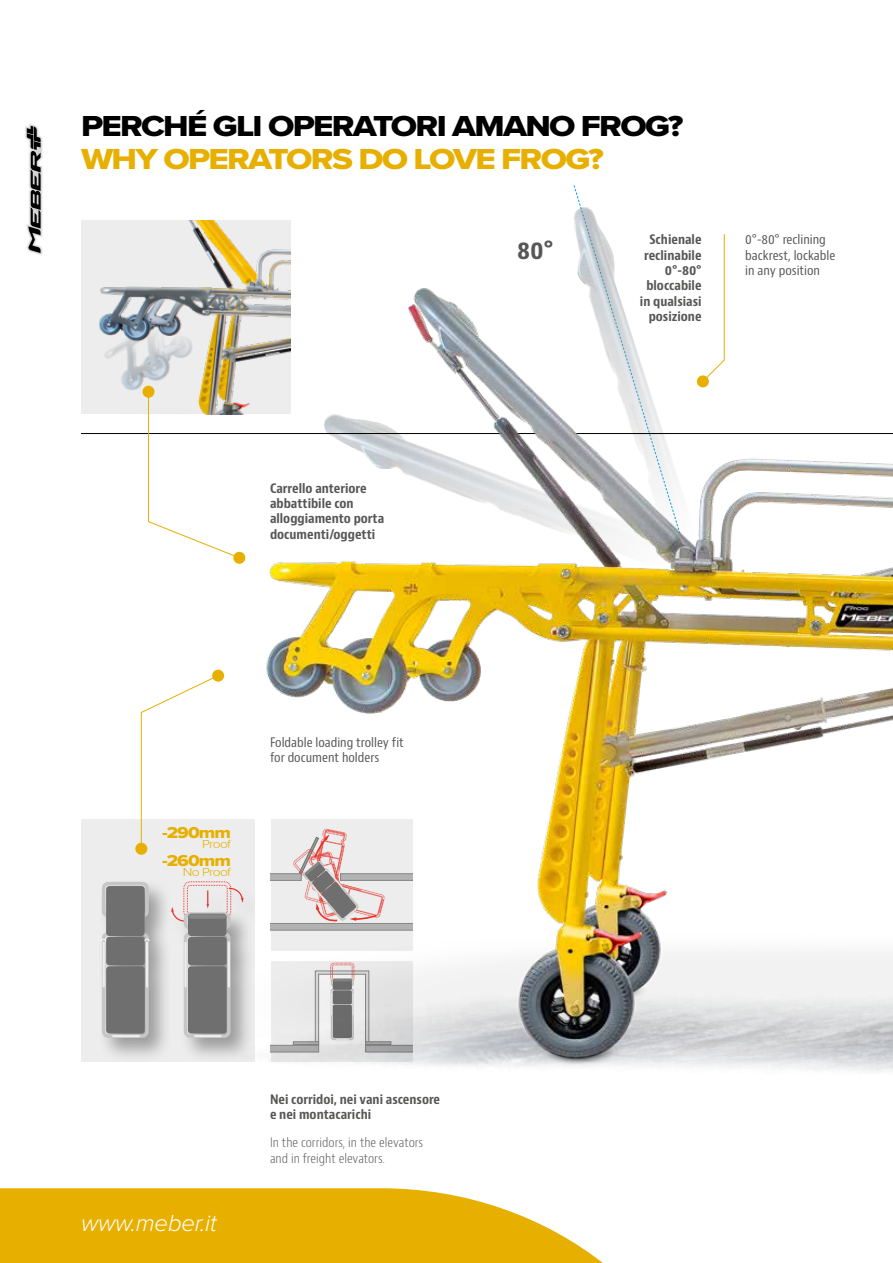
<style>
.page{position:relative;width:893px;height:1263px;background:#fff}
.page>*{position:absolute;margin:0;border:0;box-sizing:border-box;transform-origin:0 0}
.t1{font:30px "Proxima Nova Extrabld";letter-spacing:-.05em;color:#000;scale:1.15 1}
.t2{font:30px "Proxima Nova Extrabld";letter-spacing:-.05em;color:#e7af00;scale:1.15 1}
.t3{font:italic 300 24px "Proxima Nova";letter-spacing:-.01em;color:#fff}
.t4{font:700 condensed 23.85px "Bernino Sans";color:#575756;scale:1.05 1}
.t5{font:16.35px "Proxima Nova Extrabld";letter-spacing:-.05em;color:#e7af00;scale:1.15 1}
.t6{font:700 condensed 12.75px/15.3px "Bernino Sans";color:#575756;scale:1.05 1}
.t7{font:condensed 12.75px/15.3px "Bernino Sans";color:#575756;scale:1.05 1}
.t8{font:300 condensed 12.75px/15.3px "Bernino Sans";color:#575756;scale:1.05 1}
.t9{font:300 12px "Proxima Nova";letter-spacing:-.05em;color:#e7af00;scale:1.15 1}
</style>
<div class="page">
<img style="left:574px;top:207px;width:42px;height:77px">
<div style="left:81px;top:819px;width:174px;height:243px;background:#ededed"></div>
<div style="left:98px;top:851px;width:157px;height:211px;background:#000;opacity:.35"></div>
<svg style="left:100px;top:880px;width:52px;height:49px;background:#908f8f"></svg>
<svg style="left:171px;top:881px;width:73px;height:48px"></svg>
<svg style="left:141px;top:678px;width:72px;height:171px"></svg>
<div style="left:135px;top:843px;width:12px;height:12px;background:#e7af00;border-radius:50%"></div>
<div style="left:212px;top:670px;width:12px;height:12px;background:#e7af00;border-radius:50%"></div>
<hr style="left:81px;top:433px;width:812px;height:1px;background:#000">
<div style="left:0;top:1188px;width:603px;height:75px;background:#e7af00"></div>
<svg style="left:25px;top:124px;width:17px;height:131px"></svg>
<div style="left:81px;top:220px;width:209px;height:194px;background:#ededed"></div>
<img style="left:188px;top:220px;width:102px;height:194px">
<svg style="left:723px;top:234px;width:2px;height:50px"></svg>
<img style="left:38px;top:929px;width:565px;height:297px">
<img style="left:256px;top:284px;width:637px;height:837px">
<img style="left:99px;top:279px;width:131px;height:112px">
<svg style="left:148px;top:391px;width:92px;height:165px"></svg>
<div style="left:142px;top:386px;width:12px;height:12px;background:#e7af00;border-radius:50%"></div>
<div style="left:233px;top:552px;width:12px;height:12px;background:#e7af00;border-radius:50%"></div>
<h1 class="t1" style="left:81px;top:108px;width:525px">PERCHÉ GLI OPERATORI AMANO FROG?</h1>
<h1 class="t2" style="left:81px;top:141px;width:456px">WHY OPERATORS DO LOVE FROG?</h1>
<h3 class="t4" style="left:517px;top:236px;width:36px">80°</h3>
<p class="t6" style="left:270px;top:481px;width:110px">Carrello anteriore abbattibile con alloggiamento porta documenti/oggetti</p>
<p class="t5" style="left:162px;top:823px;width:61px">-290mm</p>
<p class="t9" style="left:202px;top:835px;width:27px">Proof</p>
<p class="t5" style="left:162px;top:850px;width:61px">-260mm</p>
<p class="t9" style="left:183px;top:863px;width:43px">No Proof</p>
<p class="t7" style="left:270px;top:735px;width:129px">Foldable loading trolley fit for document holders</p>
<h2 class="t3" style="left:81px;top:1209px;width:137px">www.meber.it</h2>
<p class="t6" style="left:270px;top:1092px;width:164px">Nei corridoi, nei vani ascensore e nei montacarichi</p>
<p class="t8" style="left:270px;top:1135px;width:147px">In the corridors, in the elevators and in freight elevators.</p>
<p class="t6" style="left:640px;top:232px;width:60px;text-align:right">Schienale reclinabile<br>0°-80° bloccabile in qualsiasi posizione</p>
<p class="t7" style="left:745px;top:232px;width:87px">0°-80° reclining backrest, lockable in any position</p>
</div>
